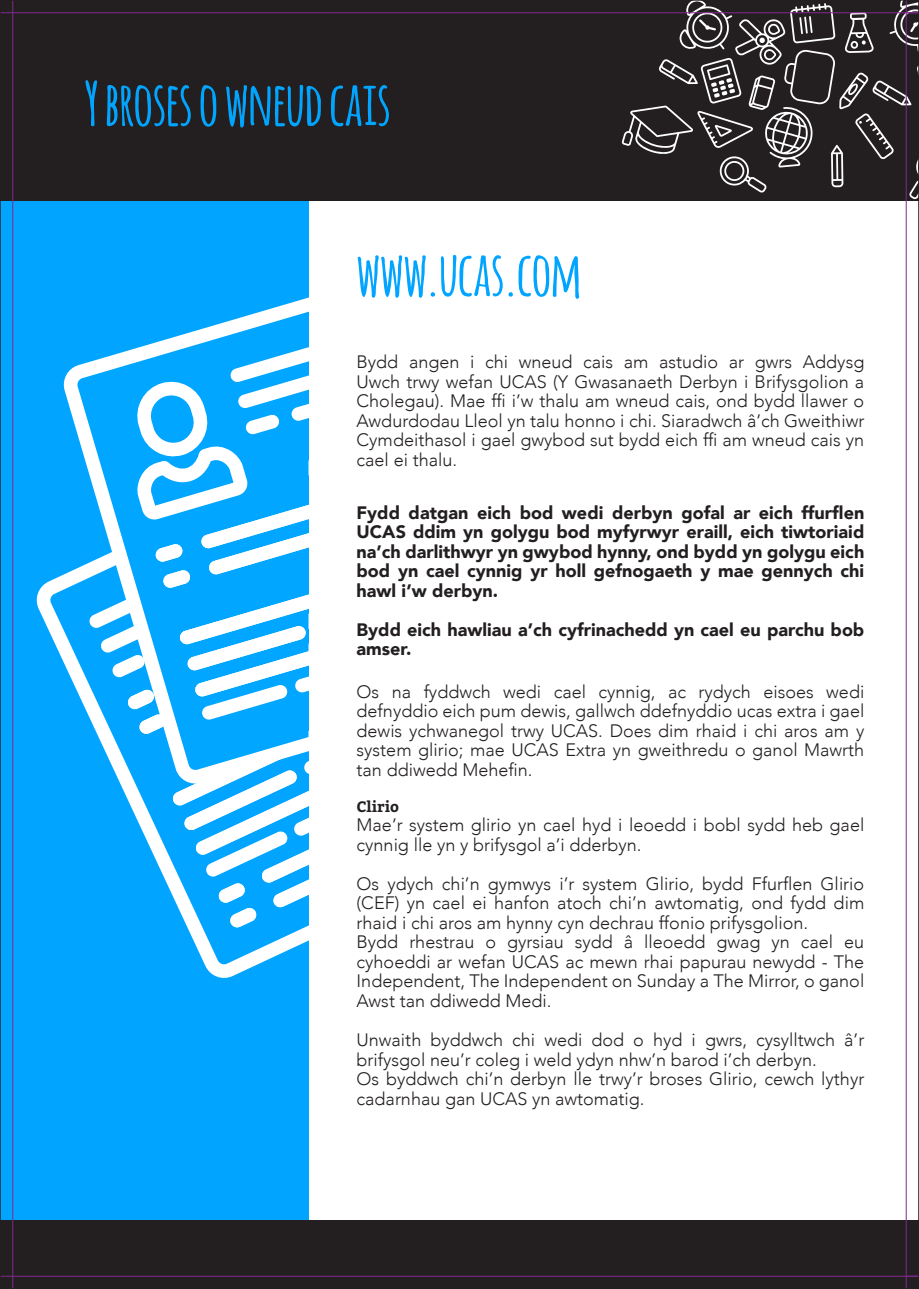
<style>
.page{position:relative;width:919px;height:1289px;background:#fff}
.page>*{position:absolute;margin:0;border:0;box-sizing:border-box;transform-origin:0 0}
.t1{font:700 60px "Amatic";color:#01a5ff}
.t2{font:300 18px/19.5px "Avenir";color:#231f20;text-align:justify}
.t3{font:900 18px/19.5px "Avenir";color:#231f20;text-align:justify}
.t4{font:700 15px "Bitter";color:#231f20}
</style>
<div class="page">
<div style="left:0;top:175px;width:308px;height:1063px;background:#01a5ff"></div>
<div style="left:0;top:0;width:918px;height:200px;background:#231f20"></div>
<div style="left:0;top:1220px;width:918px;height:68px;background:#231f20"></div>
<svg style="left:36px;top:576px;width:272px;height:402px"></svg>
<svg style="left:61px;top:297px;width:247px;height:489px"></svg>
<svg style="left:89px;top:346px;width:219px;height:582px"></svg>
<hr style="left:12px;top:0;width:1px;height:1288px;background:#832890">
<hr style="left:0;top:12px;width:918px;height:1px;background:#832890">
<hr style="left:0;top:1275px;width:918px;height:1px;background:#832890">
<svg style="left:621px;top:0;width:298px;height:1288px"></svg>
<p class="t1" style="left:85px;top:61px;width:307px">Y broses o wneud cais</p>
<p class="t1" style="left:356px;top:231px;width:226px">www.ucas.com</p>
<p class="t2" style="left:356px;top:352px;width:509px">Bydd angen i chi wneud cais am astudio ar gwrs Addysg Uwch trwy wefan UCAS (Y Gwasanaeth Derbyn i Brifysgolion a Cholegau). Mae ffi i’w thalu am wneud cais, ond bydd llawer o Awdurdodau Lleol yn talu honno i chi. Siaradwch â’ch Gweithiwr Cymdeithasol i gael gwybod sut bydd eich ffi am wneud cais yn cael ei thalu.</p>
<p class="t3" style="left:356px;top:502px;width:509px">Fydd datgan eich bod wedi derbyn gofal ar eich ffurflen UCAS ddim yn golygu bod myfyrwyr eraill, eich tiwtoriaid na’ch darlithwyr yn gwybod hynny, ond bydd yn golygu eich bod yn cael cynnig yr holl gefnogaeth y mae gennych chi hawl i’w derbyn.</p>
<p class="t3" style="left:356px;top:619px;width:509px">Bydd eich hawliau a’ch cyfrinachedd yn cael eu parchu bob amser.</p>
<p class="t2" style="left:356px;top:682px;width:509px">Os na fyddwch wedi cael cynnig, ac rydych eisoes wedi defnyddio eich pum dewis, gallwch ddefnyddio ucas extra i gael dewis ychwanegol trwy UCAS. Does dim rhaid i chi aros am y system glirio; mae UCAS Extra yn gweithredu o ganol Mawrth tan ddiwedd Mehefin.</p>
<p class="t4" style="left:356px;top:795px;width:44px">Clirio</p>
<p class="t2" style="left:356px;top:815px;width:509px">Mae’r system glirio yn cael hyd i leoedd i bobl sydd heb gael cynnig lle yn y brifysgol a’i dderbyn.</p>
<p class="t2" style="left:356px;top:874px;width:509px">Os ydych chi’n gymwys i’r system Glirio, bydd Ffurflen Glirio (CEF) yn cael ei hanfon atoch chi’n awtomatig, ond fydd dim rhaid i chi aros am hynny cyn dechrau ffonio prifysgolion.</p>
<p class="t2" style="left:356px;top:932px;width:509px">Bydd rhestrau o gyrsiau sydd â lleoedd gwag yn cael eu cyhoeddi ar wefan UCAS ac mewn rhai papurau newydd - The Independent, The Independent on Sunday a The Mirror, o ganol Awst tan ddiwedd Medi.</p>
<p class="t2" style="left:356px;top:1030px;width:509px">Unwaith byddwch chi wedi dod o hyd i gwrs, cysylltwch â’r brifysgol neu’r coleg i weld ydyn nhw’n barod i’ch derbyn.</p>
<p class="t2" style="left:356px;top:1069px;width:509px">Os byddwch chi’n derbyn lle trwy’r broses Glirio, cewch lythyr cadarnhau gan UCAS yn awtomatig.</p>
</div>
